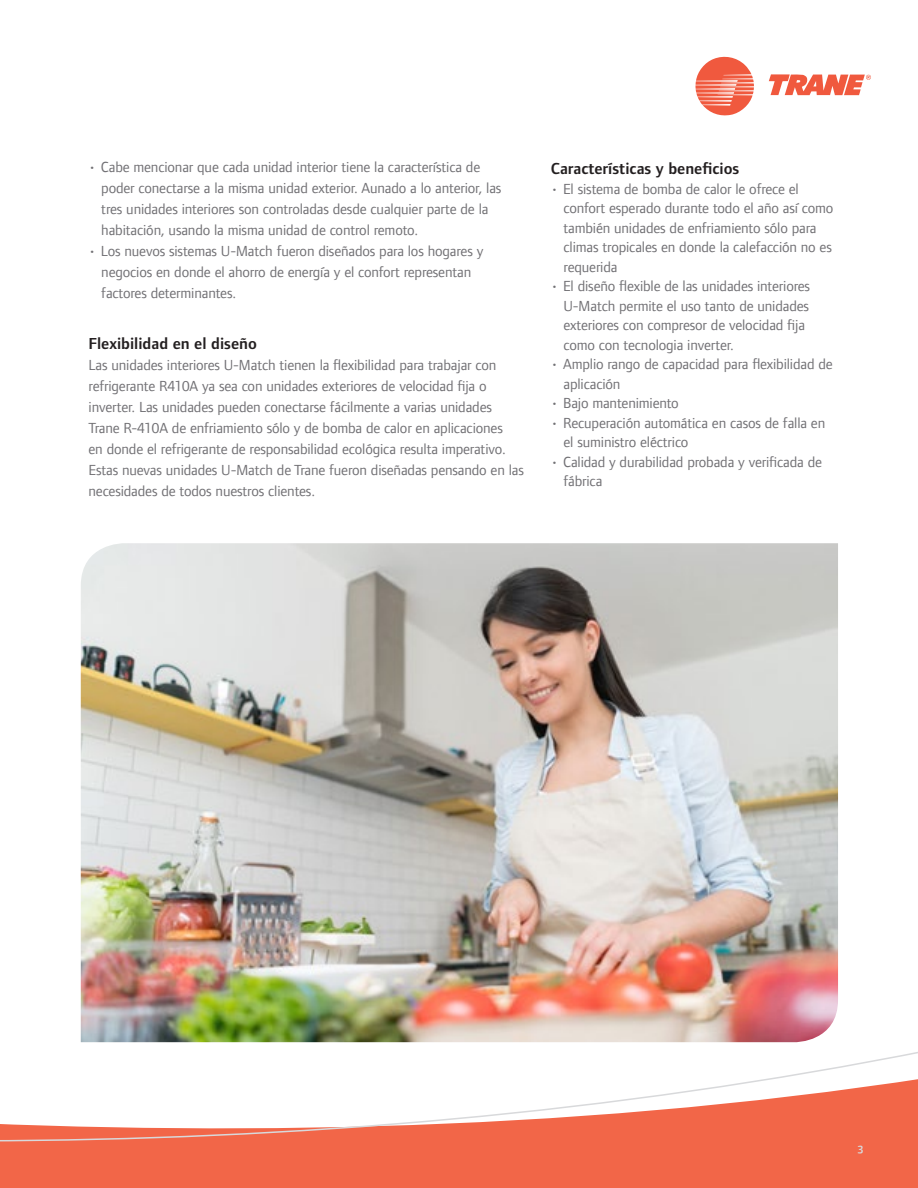
<style>
.page{position:relative;width:918px;height:1188px;background:#fff}
.page>*{position:absolute;margin:0;border:0;box-sizing:border-box;transform-origin:0 0}
.A_Head{font:600 16.5px "Foundry Form Sans";color:#231f20}
.BodyCopy_Following_A{font:15px/21px "Foundry Form Sans";letter-spacing:-.01em;color:#717074}
.Finder_Head_right{font:12px "Foundry Form Sans Demi OSF";color:#d8d9db}
</style>
<div class="page">
<svg style="left:0;top:1019px;width:918px;height:169px"></svg>
<svg style="left:0;top:1048px;width:918px;height:130px"></svg>
<svg style="left:695px;top:56px;width:59px;height:60px"></svg>
<svg style="left:769px;top:74px;width:102px;height:21px"></svg>
<img style="left:81px;top:543px;width:757px;height:499px">
<p class="BodyCopy_Following_A" style="left:101px;top:157px;width:402px;text-indent:-13px">• Cabe mencionar que cada unidad interior tiene la característica de poder conectarse a la misma unidad exterior. Aunado a lo anterior, las tres unidades interiores son controladas desde cualquier parte de la habitación, usando la misma unidad de control remoto.</p>
<p class="BodyCopy_Following_A" style="left:101px;top:241px;width:384px;text-indent:-13px">• Los nuevos sistemas U-Match fueron diseñados para los hogares y negocios en donde el ahorro de energía y el confort representan factores determinantes.</p>
<p class="A_Head" style="left:89px;top:334px;width:170px">Flexibilidad en el diseño</p>
<p class="BodyCopy_Following_A" style="left:89px;top:355px;width:437px">Las unidades interiores U-Match tienen la flexibilidad para trabajar con refrigerante R410A ya sea con unidades exteriores de velocidad fija o inverter. Las unidades pueden conectarse fácilmente a varias unidades Trane R-410A de enfriamiento sólo y de bomba de calor en aplicaciones<br>en donde el refrigerante de responsabilidad ecológica resulta imperativo.<br>Estas nuevas unidades U-Match de Trane fueron diseñadas pensando en las necesidades de todos nuestros clientes.</p>
<p class="A_Head" style="left:551px;top:160px;width:190px">Características y beneficios</p>
<p class="BodyCopy_Following_A" style="left:564px;top:179px;width:271px;line-height:19.5px;text-indent:-13px">• El sistema de bomba de calor le ofrece el confort esperado durante todo el año así como también unidades de enfriamiento sólo para climas tropicales en donde la calefacción no es requerida</p>
<p class="BodyCopy_Following_A" style="left:564px;top:277px;width:248px;line-height:19.5px;text-indent:-13px">• El diseño flexible de las unidades interiores U-Match permite el uso tanto de unidades exteriores con compresor de velocidad fija como con tecnologia inverter.</p>
<p class="BodyCopy_Following_A" style="left:564px;top:355px;width:271px;line-height:19.5px;text-indent:-13px">• Amplio rango de capacidad para flexibilidad de aplicación</p>
<p class="BodyCopy_Following_A" style="left:551px;top:393px;width:130px">• Bajo mantenimiento</p>
<p class="BodyCopy_Following_A" style="left:564px;top:413px;width:263px;line-height:19.5px;text-indent:-13px">• Recuperación automática en casos de falla en el suministro eléctrico</p>
<p class="BodyCopy_Following_A" style="left:564px;top:452px;width:260px;line-height:19.5px;text-indent:-13px">• Calidad y durabilidad probada y verificada de fábrica</p>
<p class="Finder_Head_right" style="left:858px;top:1141px;width:7px">3</p>
</div>
